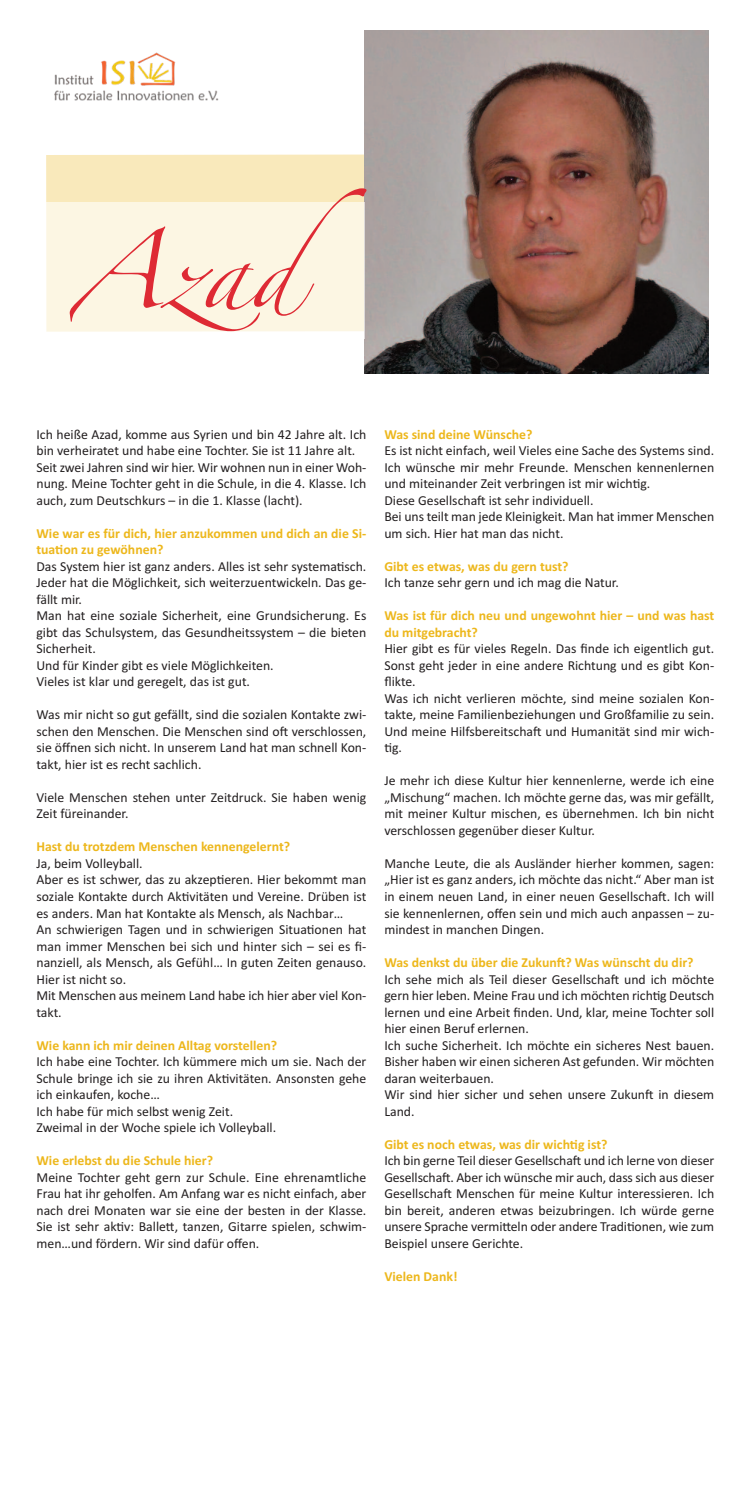
<style>
.page{position:relative;width:745px;height:1489px;background:#fff}
.page>*{position:absolute;margin:0;border:0;box-sizing:border-box;transform-origin:0 0}
.t1{font:68.75px "Zapfino";color:#de2a34}
.t2{font:13.75px/16.5px "Calibri";color:#231f20}
.t3{font:700 13.75px/16.5px "Calibri";color:#edb71b}
</style>
<div class="page">
<img style="left:54px;top:52px;width:164px;height:48px">
<div style="left:46px;top:154px;width:318px;height:48px;background:#f9e9bb"></div>
<img style="left:364px;top:30px;width:344px;height:344px">
<div style="left:20px;top:202px;width:344px;height:136px;background:#fff;opacity:.6"></div>
<h1 class="t1" style="left:71px;top:244px;width:227px;rotate:-1deg">Azad</h1>
<p class="t2" style="left:36px;top:426px;width:331px">Ich heiße Azad, komme aus Syrien und bin 42 Jahre alt. Ich bin verheiratet und habe eine Tochter. Sie ist 11 Jahre alt.<br>Seit zwei Jahren sind wir hier. Wir wohnen nun in einer Woh&shy;nung. Meine Tochter geht in die Schule, in die 4. Klasse. Ich auch, zum Deutschkurs – in die 1. Klasse (lacht).</p>
<p class="t3" style="left:36px;top:525px;width:331px">Wie war es für dich, hier anzukommen und dich an die Si&shy;tuation zu gewöhnen?</p>
<p class="t2" style="left:36px;top:558px;width:331px">Das System hier ist ganz anders. Alles ist sehr systematisch.<br>Jeder hat die Möglichkeit, sich weiterzuentwickeln. Das ge&shy;fällt mir.<br>Man hat eine soziale Sicherheit, eine Grundsicherung. Es gibt das Schulsystem, das Gesundheitssystem – die bieten Sicherheit.<br>Und für Kinder gibt es viele Möglichkeiten.<br>Vieles ist klar und geregelt, das ist gut.</p>
<p class="t2" style="left:36px;top:706px;width:331px;text-align:justify">Was mir nicht so gut gefällt, sind die sozialen Kontakte zwi&shy;schen den Menschen. Die Menschen sind oft verschlossen, sie öffnen sich nicht. In unserem Land hat man schnell Kon&shy;takt, hier ist es recht sachlich.</p>
<p class="t2" style="left:36px;top:789px;width:331px">Viele Menschen stehen unter Zeitdruck. Sie haben wenig<br>Zeit füreinander.</p>
<p class="t3" style="left:36px;top:838px;width:255px">Hast du trotzdem Menschen kennengelernt?</p>
<p class="t2" style="left:36px;top:855px;width:331px">Ja, beim Volleyball.<br>Aber es ist schwer, das zu akzeptieren. Hier bekommt man soziale Kontakte durch Aktivitäten und Vereine. Drüben ist es anders. Man hat Kontakte als Mensch, als Nachbar…<br>An schwierigen Tagen und in schwierigen Situationen hat man immer Menschen bei sich und hinter sich – sei es fi&shy;nanziell, als Mensch, als Gefühl… In guten Zeiten genauso.<br>Hier ist nicht so.<br>Mit Menschen aus meinem Land habe ich hier aber viel Kon&shy;takt.</p>
<p class="t3" style="left:36px;top:1036px;width:242px">Wie kann ich mir deinen Alltag vorstellen?</p>
<p class="t2" style="left:36px;top:1053px;width:331px">Ich habe eine Tochter. Ich kümmere mich um sie. Nach der Schule bringe ich sie zu ihren Aktivitäten. Ansonsten gehe ich einkaufen, koche…<br>Ich habe für mich selbst wenig Zeit.<br>Zweimal in der Woche spiele ich Volleyball.</p>
<p class="t3" style="left:36px;top:1152px;width:178px">Wie erlebst du die Schule hier?</p>
<p class="t2" style="left:36px;top:1168px;width:331px;text-align:justify">Meine Tochter geht gern zur Schule. Eine ehrenamtliche Frau hat ihr geholfen. Am Anfang war es nicht einfach, aber nach drei Monaten war sie eine der besten in der Klasse.<br>Sie ist sehr aktiv: Ballett, tanzen, Gitarre spielen, schwim&shy;men…und fördern. Wir sind dafür offen.</p>
<p class="t3" style="left:384px;top:426px;width:149px">Was sind deine Wünsche?</p>
<p class="t2" style="left:384px;top:442px;width:331px">Es ist nicht einfach, weil Vieles eine Sache des Systems sind.<br>Ich wünsche mir mehr Freunde. Menschen kennenlernen und miteinander Zeit verbringen ist mir wichtig.<br>Diese Gesellschaft ist sehr individuell.<br>Bei uns teilt man jede Kleinigkeit. Man hat immer Menschen um sich. Hier hat man das nicht.</p>
<p class="t3" style="left:384px;top:558px;width:186px">Gibt es etwas, was du gern tust?</p>
<p class="t2" style="left:384px;top:574px;width:236px">Ich tanze sehr gern und ich mag die Natur.</p>
<p class="t3" style="left:384px;top:607px;width:331px">Was ist für dich neu und ungewohnt hier – und was hast du mitgebracht?</p>
<p class="t2" style="left:384px;top:640px;width:331px">Hier gibt es für vieles Regeln. Das finde ich eigentlich gut.<br>Sonst geht jeder in eine andere Richtung und es gibt Kon&shy;flikte.<br>Was ich nicht verlieren möchte, sind meine sozialen Kon&shy;takte, meine Familienbeziehungen und Großfamilie zu sein.<br>Und meine Hilfsbereitschaft und Humanität sind mir wich&shy;tig.</p>
<p class="t2" style="left:384px;top:772px;width:331px;text-align:justify">Je mehr ich diese Kultur hier kennenlerne, werde ich eine „Mischung“ machen. Ich möchte gerne das, was mir gefällt, mit meiner Kultur mischen, es übernehmen. Ich bin nicht verschlossen gegenüber dieser Kultur.</p>
<p class="t2" style="left:384px;top:855px;width:331px;text-align:justify">Manche Leute, die als Ausländer hierher kommen, sagen: „Hier ist es ganz anders, ich möchte das nicht.“ Aber man ist in einem neuen Land, in einer neuen Gesellschaft. Ich will sie kennenlernen, offen sein und mich auch anpassen – zu&shy;mindest in manchen Dingen.</p>
<p class="t3" style="left:384px;top:954px;width:310px">Was denkst du über die Zukunft? Was wünscht du dir?</p>
<p class="t2" style="left:384px;top:970px;width:331px">Ich sehe mich als Teil dieser Gesellschaft und ich möchte gern hier leben. Meine Frau und ich möchten richtig Deutsch lernen und eine Arbeit finden. Und, klar, meine Tochter soll hier einen Beruf erlernen.<br>Ich suche Sicherheit. Ich möchte ein sicheres Nest bauen.<br>Bisher haben wir einen sicheren Ast gefunden. Wir möchten daran weiterbauen.<br>Wir sind hier sicher und sehen unsere Zukunft in diesem Land.</p>
<p class="t3" style="left:384px;top:1135px;width:224px">Gibt es noch etwas, was dir wichtig ist?</p>
<p class="t2" style="left:384px;top:1152px;width:331px;text-align:justify">Ich bin gerne Teil dieser Gesellschaft und ich lerne von dieser Gesellschaft. Aber ich wünsche mir auch, dass sich aus dieser Gesellschaft Menschen für meine Kultur interessieren. Ich bin bereit, anderen etwas beizubringen. Ich würde gerne unsere Sprache vermitteln oder andere Traditionen, wie zum Beispiel unsere Gerichte.</p>
<p class="t3" style="left:384px;top:1267px;width:75px">Vielen Dank!</p>
</div>
